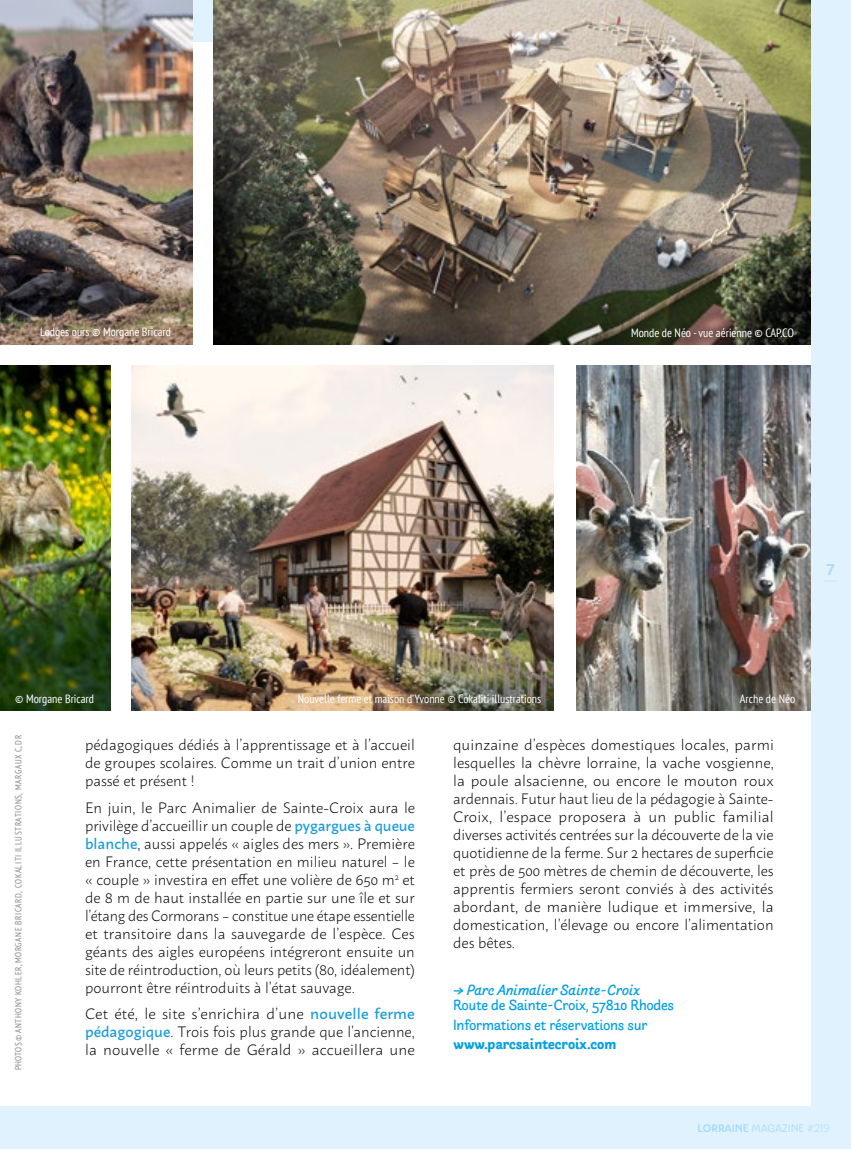
<style>
.page{position:relative;width:851px;height:1149px;background:#fff}
.page>*{position:absolute;margin:0;border:0;box-sizing:border-box;transform-origin:0 0}
.t1{font:300 15px/18px "Macho";color:#000;text-align:justify}
.t2{font:15px "Ashemore Nor Med";color:#a1daf8}
.t3{font:13.5px/19.2px "Arlette";letter-spacing:-.02em;color:#009fe3}
.t4{font:italic 13.5px "Arlette";color:#009fe3}
.t5{font:700 13.5px "Arlette";letter-spacing:-.02em;color:#009fe3}
.t6{font:condensed 12px "PT Sans";color:#fff}
.t7{font:10.5px "Ashemore Nor Med";color:#a1daf8}
.t8{font:condensed 9px "PT Sans";letter-spacing:.07em;color:#878787}
.s1{font-weight:500;color:#1a9dd9}
.s2{font-family:"Ashemore Nor Reg"}
.s3{font-family:"Ashemore Nor Lig"}
</style>
<div class="page">
<div style="left:0;top:0;width:850px;height:1148px;background:#dff2fd"></div>
<div style="left:0;top:43px;width:810px;height:1063px;background:#fff"></div>
<img style="left:0;top:0;width:192px;height:344px">
<img style="left:0;top:366px;width:110px;height:344px">
<img style="left:576px;top:365px;width:234px;height:345px">
<img style="left:213px;top:0;width:597px;height:344px">
<img style="left:132px;top:365px;width:422px;height:345px">
<p class="t6" style="left:40px;top:324px;width:132px">Lodges ours © Morgane Bricard</p>
<p class="t6" style="left:631px;top:324px;width:164px">Monde de Néo - vue aérienne © CAP.CO</p>
<p class="t2" style="left:826px;top:560px;width:10px">7</p>
<p class="t6" style="left:15px;top:690px;width:80px">© Morgane Bricard</p>
<p class="t6" style="left:298px;top:690px;width:245px">Nouvelle ferme et maison d’Yvonne © Cokaliti illustrations</p>
<p class="t6" style="left:739px;top:690px;width:57px">Arche de Néo</p>
<p class="t8" style="left:13px;top:1069px;width:337px;rotate:-90deg">PHOTOS © ANTHONY KOHLER, MORGANE BRICARD, COKALITI ILLUSTRATIONS, MARGAUX C, DR</p>
<p class="t1" style="left:85px;top:734px;width:331px">pédagogiques dédiés à l’apprentissage et à l’accueil de groupes scolaires. Comme un trait d’union entre passé et présent !</p>
<p class="t1" style="left:85px;top:796px;width:331px">En juin, le Parc Animalier de Sainte-Croix aura le privilège d’accueillir un couple de <span class="s1">pygargues à queue blanche</span>, aussi appelés « aigles des mers ». Première en France, cette présentation en milieu naturel – le « couple » investira en effet une volière de 650 m<sup>2</sup> et de 8 m de haut installée en partie sur une île et sur l’étang des Cormorans – constitue une étape essentielle et transitoire dans la sauvegarde de l’espèce. Ces géants des aigles européens intégreront ensuite un site de réintroduction, où leurs petits (80, idéalement) pourront être réintroduits à l’état sauvage.</p>
<p class="t1" style="left:85px;top:1003px;width:331px">Cet été, le site s’enrichira d’une <span class="s1">nouvelle ferme pédagogique</span>. Trois fois plus grande que l’ancienne, la nouvelle « ferme de Gérald » accueillera une</p>
<p class="t1" style="left:453px;top:734px;width:322px">quinzaine d’espèces domestiques locales, parmi lesquelles la chèvre lorraine, la vache vosgienne, la poule alsacienne, ou encore le mouton roux ardennais. Futur haut lieu de la pédagogie à Sainte-Croix, l’espace proposera à un public familial diverses activités centrées sur la découverte de la vie quotidienne de la ferme. Sur 2 hectares de superficie et près de 500 mètres de chemin de découverte, les apprentis fermiers seront conviés à des activités abordant, de manière ludique et immersive, la domestication, l’élevage ou encore l’alimentation des bêtes.</p>
<p class="t4" style="left:453px;top:982px;width:189px">→ Parc Animalier Sainte-Croix</p>
<p class="t3" style="left:453px;top:995px;width:222px">Route de Sainte-Croix, 57810 Rhodes<br>Informations et réservations sur</p>
<p class="t5" style="left:453px;top:1036px;width:165px">www.parcsaintecroix.com</p>
<p class="t7" style="left:697px;top:1120px;width:134px">LORRAINE <span class="s2">MAGAZINE</span> <span class="s3">#219</span></p>
</div>
